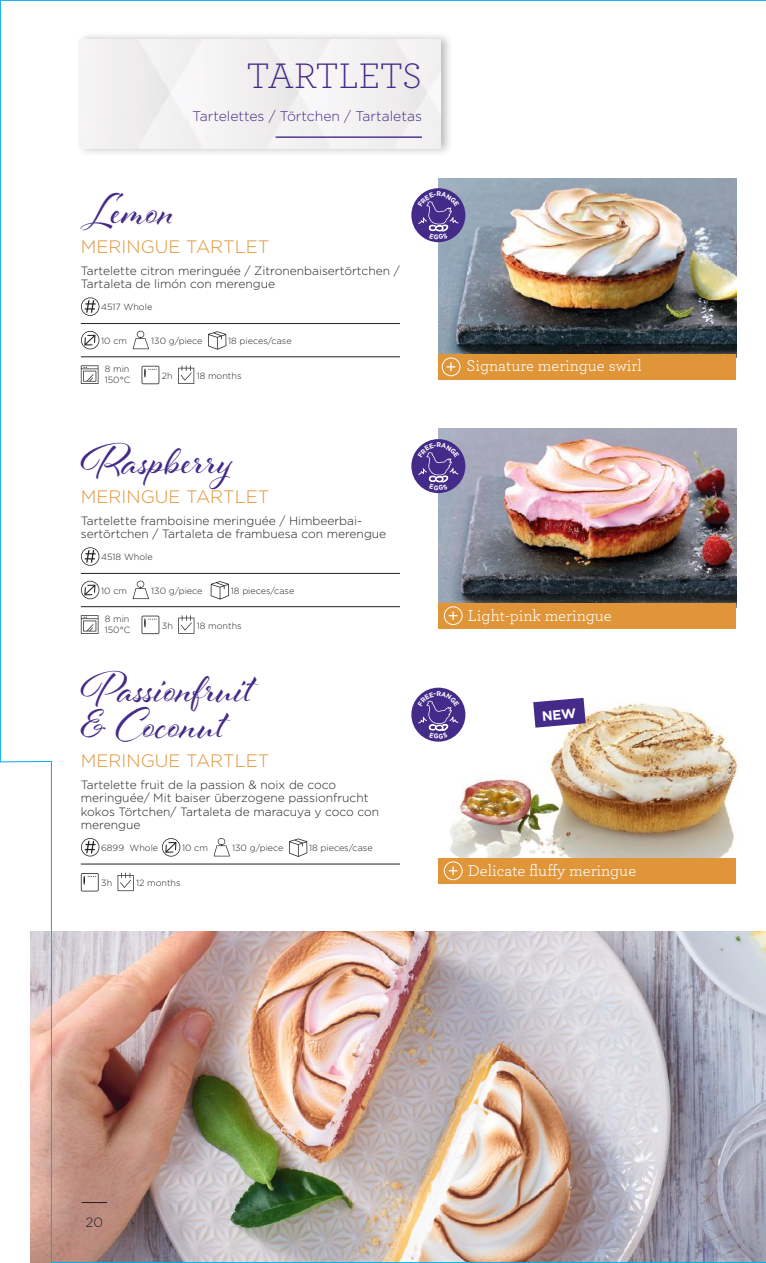
<style>
.page{position:relative;width:766px;height:1263px;background:#fff}
.page>*{position:absolute;margin:0;border:0;box-sizing:border-box;transform-origin:0 0}
.t1{font:46.5px/36px "Al Fresco";letter-spacing:.01em;color:#452b89}
.t2{font:300 37.2px "Archer";letter-spacing:-.02em;color:#452b89}
.t3{font:300 18px "Gotham";color:#e09538}
.t4{font:16.5px "Archer";color:#fff}
.t5{font:300 13.95px "Gotham";color:#452b89}
.t6{font:300 13.5px "Gotham";color:#241f1f}
.t7{font:300 12px/13.5px "Gotham";color:#241f1f}
.t8{font:300 9px/10.8px "Gotham";color:#241f1f}
</style>
<div class="page">
<img style="left:0;top:0;width:765px;height:1263px">
<svg style="left:417px;top:192px;width:42px;height:47px"></svg>
<svg style="left:417px;top:443px;width:42px;height:47px"></svg>
<svg style="left:417px;top:691px;width:42px;height:48px"></svg>
<svg style="left:533px;top:698px;width:52px;height:30px"></svg>
<h2 class="t2" style="left:246px;top:51px;width:177px">TARTLETS</h2>
<p class="t5" style="left:192px;top:107px;width:231px">Tartelettes / Törtchen / Tartaletas</p>
<h1 class="t1" style="left:81px;top:189px;width:95px">Lemon</h1>
<h3 class="t3" style="left:81px;top:235px;width:190px">MERINGUE TARTLET</h3>
<p class="t7" style="left:81px;top:264px;width:320px">Tartelette citron meringuée / Zitronenbaisertörtchen /<br>Tartaleta de limón con merengue</p>
<p class="t8" style="left:101px;top:302px;width:53px">4517 Whole</p>
<p class="t8" style="left:101px;top:335px;width:27px">10 cm</p>
<p class="t8" style="left:151px;top:335px;width:53px">130 g/piece</p>
<p class="t8" style="left:228px;top:335px;width:65px">18 pieces/case</p>
<p class="t8" style="left:105px;top:363px;width:27px">8 min<br>150°C</p>
<p class="t8" style="left:162px;top:370px;width:12px">2h</p>
<p class="t8" style="left:197px;top:370px;width:46px">18 months</p>
<h1 class="t1" style="left:81px;top:439px;width:153px">Raspberry</h1>
<h3 class="t3" style="left:81px;top:485px;width:190px">MERINGUE TARTLET</h3>
<p class="t7" style="left:81px;top:513px;width:307px">Tartelette framboisine meringuée / Himbeerbai&shy;sertörtchen / Tartaleta de frambuesa con merengue</p>
<p class="t8" style="left:101px;top:551px;width:53px">4518 Whole</p>
<p class="t8" style="left:101px;top:585px;width:27px">10 cm</p>
<p class="t8" style="left:151px;top:585px;width:53px">130 g/piece</p>
<p class="t8" style="left:231px;top:585px;width:65px">18 pieces/case</p>
<p class="t8" style="left:105px;top:613px;width:27px">8 min<br>150°C</p>
<p class="t8" style="left:162px;top:620px;width:13px">3h</p>
<p class="t8" style="left:197px;top:620px;width:46px">18 months</p>
<h1 class="t1" style="left:81px;top:666px;width:173px">Passionfruit &amp; Coconut</h1>
<h3 class="t3" style="left:81px;top:749px;width:190px">MERINGUE TARTLET</h3>
<p class="t7" style="left:81px;top:777px;width:300px">Tartelette fruit de la passion &amp; noix de coco meringuée/ Mit baiser überzogene passionfrucht kokos Törtchen/ Tartaleta de maracuya y coco con merengue</p>
<p class="t8" style="left:101px;top:842px;width:58px">6899 Whole</p>
<p class="t8" style="left:182px;top:842px;width:27px">10 cm</p>
<p class="t8" style="left:232px;top:842px;width:53px">130 g/piece</p>
<p class="t8" style="left:309px;top:842px;width:65px">18 pieces/case</p>
<p class="t8" style="left:101px;top:877px;width:13px">3h</p>
<p class="t8" style="left:136px;top:877px;width:46px">12 months</p>
<h3 class="t4" style="left:466px;top:354px;width:177px">Signature meringue swirl</h3>
<h3 class="t4" style="left:467px;top:604px;width:145px">Light-pink meringue</h3>
<h3 class="t4" style="left:467px;top:859px;width:170px">Delicate fluffy meringue</h3>
<p class="t6" style="left:86px;top:1213px;width:19px">20</p>
</div>
